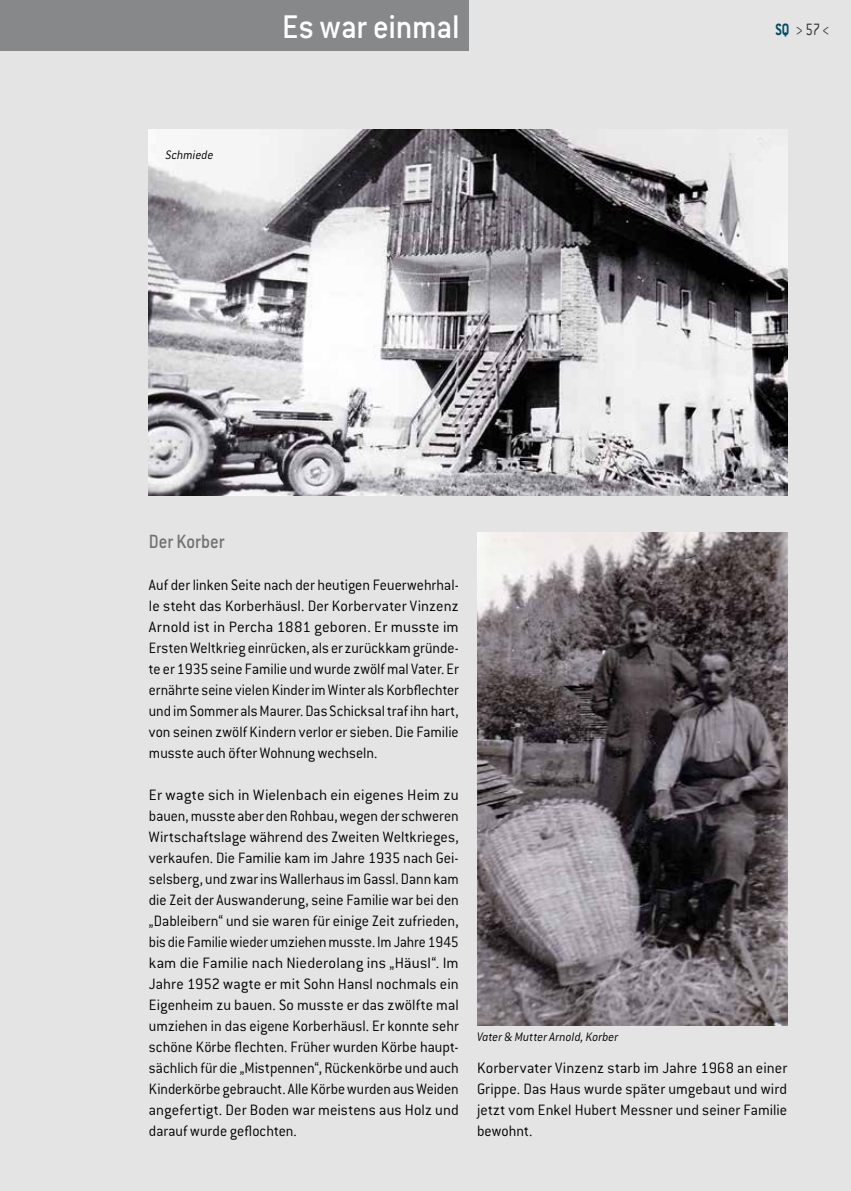
<style>
.page{position:relative;width:851px;height:1191px;background:#fff}
.page>*{position:absolute;margin:0;border:0;box-sizing:border-box;transform-origin:0 0}
.t1{font:500 36px "Conduit ITC";letter-spacing:-.01em;color:#fff;scale:.95 1}
.t2{font:500 21px "Conduit ITC";color:#707172;scale:.9 1}
.t3{font:300 18px "Conduit ITC";color:#262f23;scale:.8 1}
.t4{font:300 16.5px/21px "Conduit ITC";color:#000;text-align:justify}
.t5{font:300 16.5px/21px "Conduit ITC";color:#000;text-align:justify;scale:.95 1}
.t6{font:italic 300 13.5px "Conduit ITC";letter-spacing:.005em;color:#000;scale:.95 1}
.s1{font-weight:700;color:#004962}
</style>
<div class="page">
<div style="left:0;top:0;width:850px;height:1191px;background:#e4e4e5"></div>
<div style="left:0;top:0;width:468px;height:51px;background:#87888a"></div>
<img style="left:477px;top:532px;width:310px;height:493px">
<img style="left:149px;top:129px;width:638px;height:366px">
<p class="t6" style="left:166px;top:147px;width:52px">Schmiede</p>
<h1 class="t1" style="left:282px;top:7px;width:188px">Es war einmal</h1>
<p class="t3" style="left:775px;top:20px;width:70px"><span class="s1">SQ</span> &gt; 57 &lt;</p>
<p class="t2" style="left:149px;top:529px;width:85px">Der Korber</p>
<p class="t5" style="left:149px;top:574px;width:327px">Auf der linken Seite nach der heutigen Feuerwehrhal&shy;le steht das Korberhäusl. Der Korbervater Vinzenz Arnold ist in Percha 1881 geboren. Er musste im Ersten Weltkrieg einrücken, als er zurückkam gründe&shy;te er 1935 seine Familie und wurde zwölf mal Vater. Er ernährte seine vielen Kinder im Winter als Korbflechter und im Sommer als Maurer. Das Schicksal traf ihn hart, von seinen zwölf Kindern verlor er sieben. Die Familie musste auch öfter Wohnung wechseln.</p>
<p class="t4" style="left:149px;top:784px;width:311px">Er wagte sich in Wielenbach ein eigenes Heim zu bauen, musste aber den Rohbau, wegen der schweren Wirtschaftslage während des Zweiten Weltkrieges, verkaufen. Die Familie kam im Jahre 1935 nach Gei&shy;selsberg, und zwar ins Wallerhaus im Gassl. Dann kam die Zeit der Auswanderung, seine Familie war bei den „Dableibern“ und sie waren für einige Zeit zufrieden, bis die Familie wieder umziehen musste. Im Jahre 1945 kam die Familie nach Niederolang ins „Häusl“. Im Jahre 1952 wagte er mit Sohn Hansl nochmals ein Eigenheim zu bauen. So musste er das zwölfte mal umziehen in das eigene Korberhäusl. Er konnte sehr schöne Körbe flechten. Früher wurden Körbe haupt&shy;sächlich für die „Mistpennen“, Rückenkörbe und auch Kinderkörbe gebraucht. Alle Körbe wurden aus Weiden angefertigt. Der Boden war meistens aus Holz und darauf wurde geflochten.</p>
<p class="t6" style="left:477px;top:1029px;width:150px">Vater &amp; Mutter Arnold, Korber</p>
<p class="t4" style="left:477px;top:1057px;width:311px">Korbervater Vinzenz starb im Jahre 1968 an einer Grippe. Das Haus wurde später umgebaut und wird jetzt vom Enkel Hubert Messner und seiner Familie bewohnt.</p>
</div>
